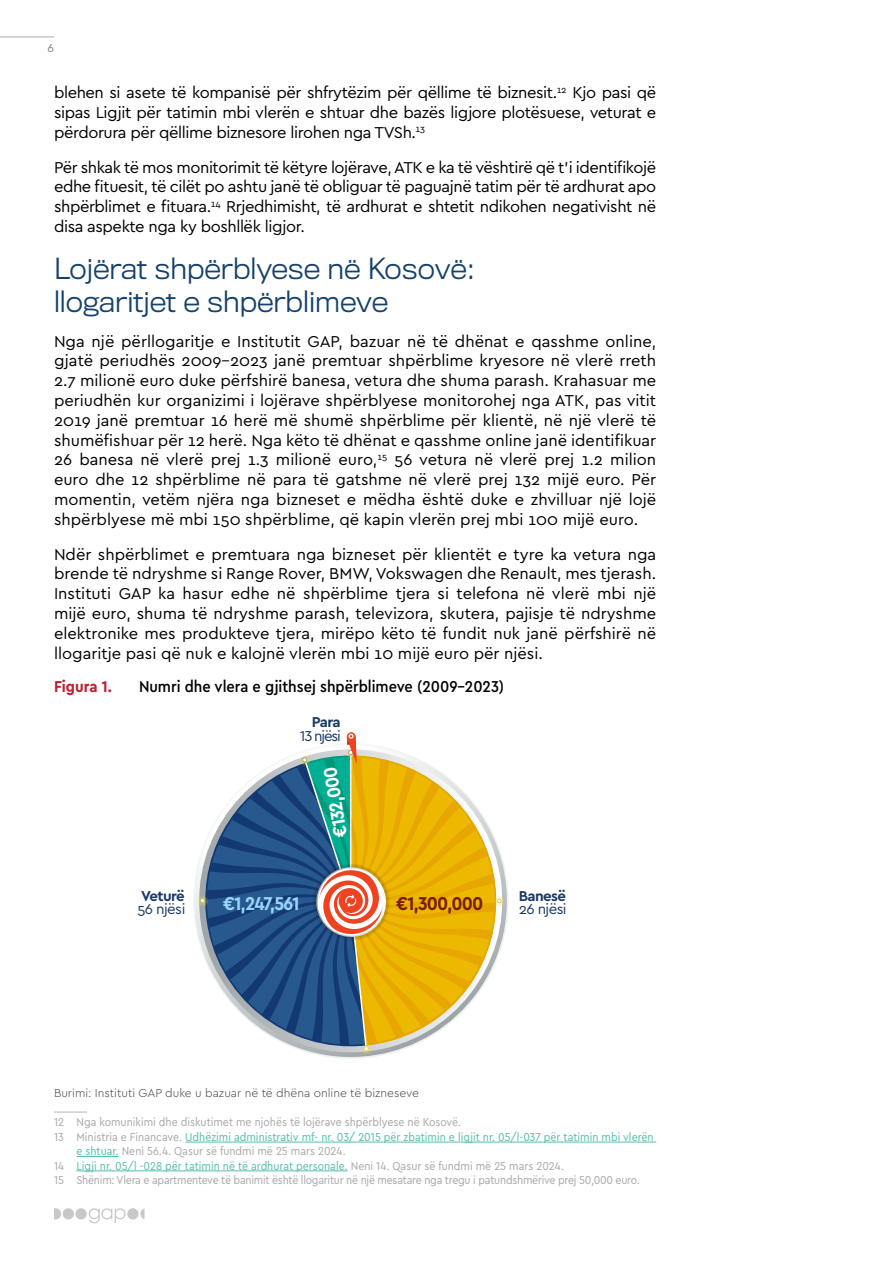
<style>
.page{position:relative;width:893px;height:1263px;background:#fff}
.page>*{position:absolute;margin:0;border:0;box-sizing:border-box;transform-origin:0 0}
.t1{font:300 27px/32.4px "Titling Gothic FB Normal";color:#14416d}
.t2{font:700 19.5px "Cera Compact Pro";letter-spacing:-.04em;color:#7a1d07}
.t3{font:700 19.5px "Cera Compact Pro";letter-spacing:-.045em;color:#99d5ff}
.t4{font:700 19.5px "Cera Compact Pro";color:#fff}
.t5{font:16.5px/19.8px "Cera PRO";letter-spacing:-.015em;color:#000;text-align:justify}
.t6{font:500 16.5px "Cera Compact Pro";color:#000}
.t7{font:700 16.5px "Cera Compact Pro";color:#bf1f2e}
.t8{font:15px "Cera PRO";letter-spacing:-.04em;color:#1b3a68}
.t9{font:700 15px "Cera PRO";letter-spacing:-.04em;color:#1b3a68}
.t10{font:12px "Cera Compact Pro";color:#54bfad}
.t11{font:12px "Cera Compact Pro";color:#a7a9ac}
.t12{font:12px "Cera Compact Pro";letter-spacing:-.02em;color:#a7a9ac}
.t13{font:300 12px "Cera PRO";color:#414042}
.t14{font:12px "Cera PRO";color:#808285}
.s1{color:#a7a9ac}
.s2{color:#54bfad}
</style>
<div class="page">
<div style="left:75px;top:1208px;width:12px;height:11px;background:#c7c8ca;border-radius:50%"></div>
<div style="left:63px;top:1208px;width:11px;height:11px;background:#c7c8ca;border-radius:50%"></div>
<div style="left:127px;top:1208px;width:11px;height:11px;background:#c7c8ca;border-radius:50%"></div>
<svg style="left:89px;top:1208px;width:37px;height:15px"></svg>
<svg style="left:54px;top:1208px;width:7px;height:11px"></svg>
<svg style="left:140px;top:1208px;width:5px;height:11px"></svg>
<hr style="left:0;top:36px;width:54px;height:2px;background:#c7c8ca">
<svg style="left:196px;top:732px;width:310px;height:323px"></svg>
<hr style="left:54px;top:1112px;width:33px;height:1px;background:#b1b4b6">
<hr style="left:185px;top:1142px;width:471px;height:1px;background:#54bfad">
<hr style="left:76px;top:1156px;width:43px;height:1px;background:#54bfad">
<hr style="left:76px;top:1170px;width:272px;height:1px;background:#54bfad">
<p class="t14" style="left:47px;top:40px;width:8px">6</p>
<p class="t5" style="left:54px;top:82px;width:604px">blehen si asete të kompanisë për shfrytëzim për qëllime të biznesit.<sup>12</sup> Kjo pasi që sipas Ligjit për tatimin mbi vlerën e shtuar dhe bazës ligjore plotësuese, veturat e përdorura për qëllime biznesore lirohen nga TVSh.<sup>13</sup></p>
<p class="t5" style="left:54px;top:156px;width:604px">Për shkak të mos monitorimit të këtyre lojërave, ATK e ka të vështirë që t’i identifikojë edhe fituesit, të cilët po ashtu janë të obliguar të paguajnë tatim për të ardhurat apo shpërblimet e fituara.<sup>14</sup> Rrjedhimisht, të ardhurat e shtetit ndikohen negativisht në disa aspekte nga ky boshllëk ligjor.</p>
<h1 class="t1" style="left:54px;top:253px;width:423px">Lojërat shpërblyese në Kosovë: llogaritjet e shpërblimeve</h1>
<p class="t5" style="left:54px;top:330px;width:604px">Nga një përllogaritje e Institutit GAP, bazuar në të dhënat e qasshme online, gjatë periudhës 2009-2023 janë premtuar shpërblime kryesore në vlerë rreth 2.7 milionë euro duke përfshirë banesa, vetura dhe shuma parash. Krahasuar me periudhën kur organizimi i lojërave shpërblyese monitorohej nga ATK, pas vitit 2019 janë premtuar 16 herë më shumë shpërblime për klientë, në një vlerë të shumëfishuar për 12 herë. Nga këto të dhënat e qasshme online janë identifikuar 26 banesa në vlerë prej 1.3 milionë euro,<sup>15</sup> 56 vetura në vlerë prej 1.2 milion euro dhe 12 shpërblime në para të gatshme në vlerë prej 132 mijë euro. Për momentin, vetëm njëra nga bizneset e mëdha është duke e zhvilluar një lojë shpërblyese më mbi 150 shpërblime, që kapin vlerën prej mbi 100 mijë euro.</p>
<p class="t5" style="left:54px;top:543px;width:604px">Ndër shpërblimet e premtuara nga bizneset për klientët e tyre ka vetura nga brende të ndryshme si Range Rover, BMW, Vokswagen dhe Renault, mes tjerash.<br>Instituti GAP ka hasur edhe në shpërblime tjera si telefona në vlerë mbi një mijë euro, shuma të ndryshme parash, televizora, skutera, pajisje të ndryshme elektronike mes produkteve tjera, mirëpo këto të fundit nuk janë përfshirë në llogaritje pasi që nuk e kalojnë vlerën mbi 10 mijë euro për njësi.</p>
<p class="t7" style="left:54px;top:675px;width:59px">Figura 1.</p>
<p class="t6" style="left:139px;top:675px;width:367px">Numri dhe vlera e gjithsej shpërblimeve (2009-2023)</p>
<p class="t9" style="left:312px;top:712px;width:30px">Para</p>
<p class="t8" style="left:300px;top:726px;width:42px">13 njësi</p>
<p class="t4" style="left:328px;top:839px;width:73px;rotate:-99deg">€132,000</p>
<p class="t9" style="left:141px;top:886px;width:45px">Veturë</p>
<p class="t9" style="left:519px;top:886px;width:49px">Banesë</p>
<p class="t3" style="left:224px;top:890px;width:77px">€1,247,561</p>
<p class="t2" style="left:397px;top:890px;width:88px">€1,300,000</p>
<p class="t8" style="left:137px;top:899px;width:49px">56 njësi</p>
<p class="t8" style="left:519px;top:899px;width:49px">26 njësi</p>
<p class="t13" style="left:54px;top:1085px;width:367px">Burimi: Instituti GAP duke u bazuar në të dhëna online të bizneseve</p>
<p class="t11" style="left:54px;top:1114px;width:409px">12 Nga komunikimi dhe diskutimet me njohës të lojërave shpërblyese në Kosovë.</p>
<p class="t10" style="left:54px;top:1129px;width:601px"><span class="s1">13 Ministria e Financave.</span> Udhëzimi administrativ mf- nr. 03/ 2015 për zbatimin e ligjit nr. 05/l-037 për tatimin mbi vlerën</p>
<p class="t11" style="left:76px;top:1143px;width:271px"><span class="s2">e shtuar.</span> Neni 56.4. Qasur së fundmi më 25 mars 2024.</p>
<p class="t10" style="left:54px;top:1158px;width:512px"><span class="s1">14</span> Ligji nr. 05/l -028 për tatimin në të ardhurat personale. <span class="s1">Neni 14. Qasur së fundmi më 25 mars 2024.</span></p>
<p class="t12" style="left:54px;top:1172px;width:587px">15 Shënim: Vlera e apartmenteve të banimit është llogaritur në një mesatare nga tregu i patundshmërive prej 50,000 euro.</p>
</div>
